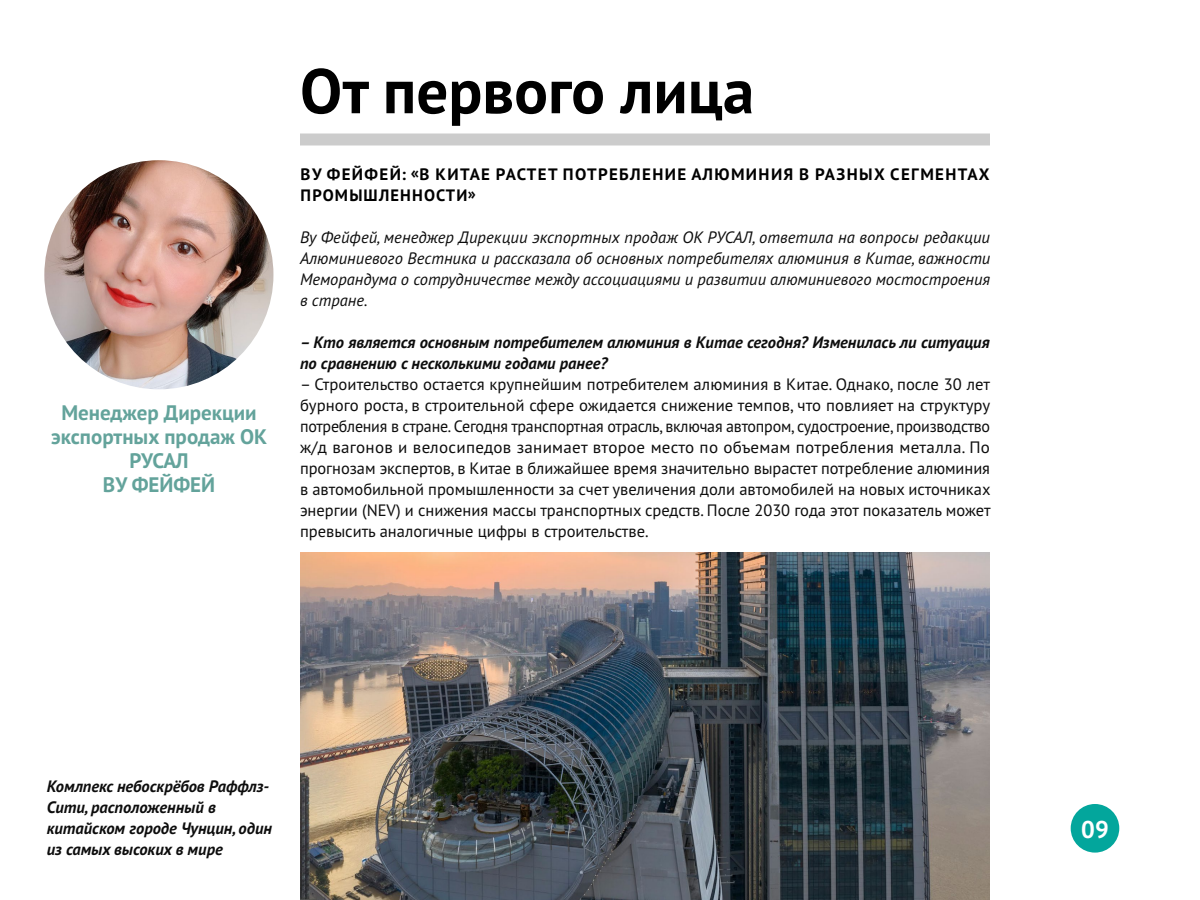
<style>
.page{position:relative;width:1200px;height:900px;background:#fff}
.page>*{position:absolute;margin:0;border:0;box-sizing:border-box;transform-origin:0 0}
.t1{font:700 63px "PT Sans Pro";color:#000}
.t2{font:700 24.3px "PT Sans Pro";color:#fff}
.t3{font:700 21px/24px "PT Sans Pro";color:#63a39b;text-align:center}
.t4{font:16.5px/21px "PT Sans Pro";color:#0d0d0d;text-align:justify}
.t5{font:italic 16.5px/21px "PT Sans Pro";color:#0d0d0d;text-align:justify}
.t6{font:italic 700 16.5px/21px "PT Sans Pro";color:#0d0d0d}
.t7{font:700 16.5px/21px "PT Sans Pro";letter-spacing:.08em;color:#000}
</style>
<div class="page">
<div style="left:1071px;top:804px;width:48px;height:49px;background:#03a69c;border-radius:50%"></div>
<div style="left:300px;top:134px;width:690px;height:12px;background:#ccc"></div>
<img style="left:44px;top:160px;width:229px;height:229px;border-radius:115px">
<img style="left:300px;top:552px;width:690px;height:348px">
<p class="t3" style="left:51px;top:400px;width:218px">Менеджер Дирекции экспортных продаж ОК<br>РУСАЛ<br>ВУ ФЕЙФЕЙ</p>
<h1 class="t1" style="left:300px;top:50px;width:456px">От первого лица</h1>
<p class="t7" style="left:301px;top:163px;width:690px">ВУ ФЕЙФЕЙ: «В КИТАЕ РАСТЕТ ПОТРЕБЛЕНИЕ АЛЮМИНИЯ В РАЗНЫХ СЕГМЕНТАХ<br>ПРОМЫШЛЕННОСТИ»</p>
<p class="t5" style="left:300px;top:226px;width:692px">Ву Фейфей, менеджер Дирекции экспортных продаж ОК РУСАЛ, ответила на вопросы редакции Алюминиевого Вестника и рассказала об основных потребителях алюминия в Китае, важности Меморандума о сотрудничестве между ассоциациями и развитии алюминиевого мостостроения в стране.</p>
<p class="t6" style="left:300px;top:331px;width:691px">– Кто является основным потребителем алюминия в Китае сегодня? Изменилась ли ситуация по сравнению с несколькими годами ранее?</p>
<p class="t4" style="left:300px;top:373px;width:692px">– Строительство остается крупнейшим потребителем алюминия в Китае. Однако, после 30 лет бурного роста, в строительной сфере ожидается снижение темпов, что повлияет на структуру потребления в стране. Сегодня транспортная отрасль, включая автопром, судостроение, производство ж/д вагонов и велосипедов занимает второе место по объемам потребления металла. По прогнозам экспертов, в Китае в ближайшее время значительно вырастет потребление алюминия в автомобильной промышленности за счет увеличения доли автомобилей на новых источниках энергии (NEV) и снижения массы транспортных средств. После 2030 года этот показатель может превысить аналогичные цифры в строительстве.</p>
<p class="t6" style="left:47px;top:776px;width:227px">Комлпекс небоскрёбов Раффлз-<br>Сити, расположенный в китайском городе Чунцин, один из самых высоких в мире</p>
<h2 class="t2" style="left:1081px;top:813px;width:29px">09</h2>
</div>
